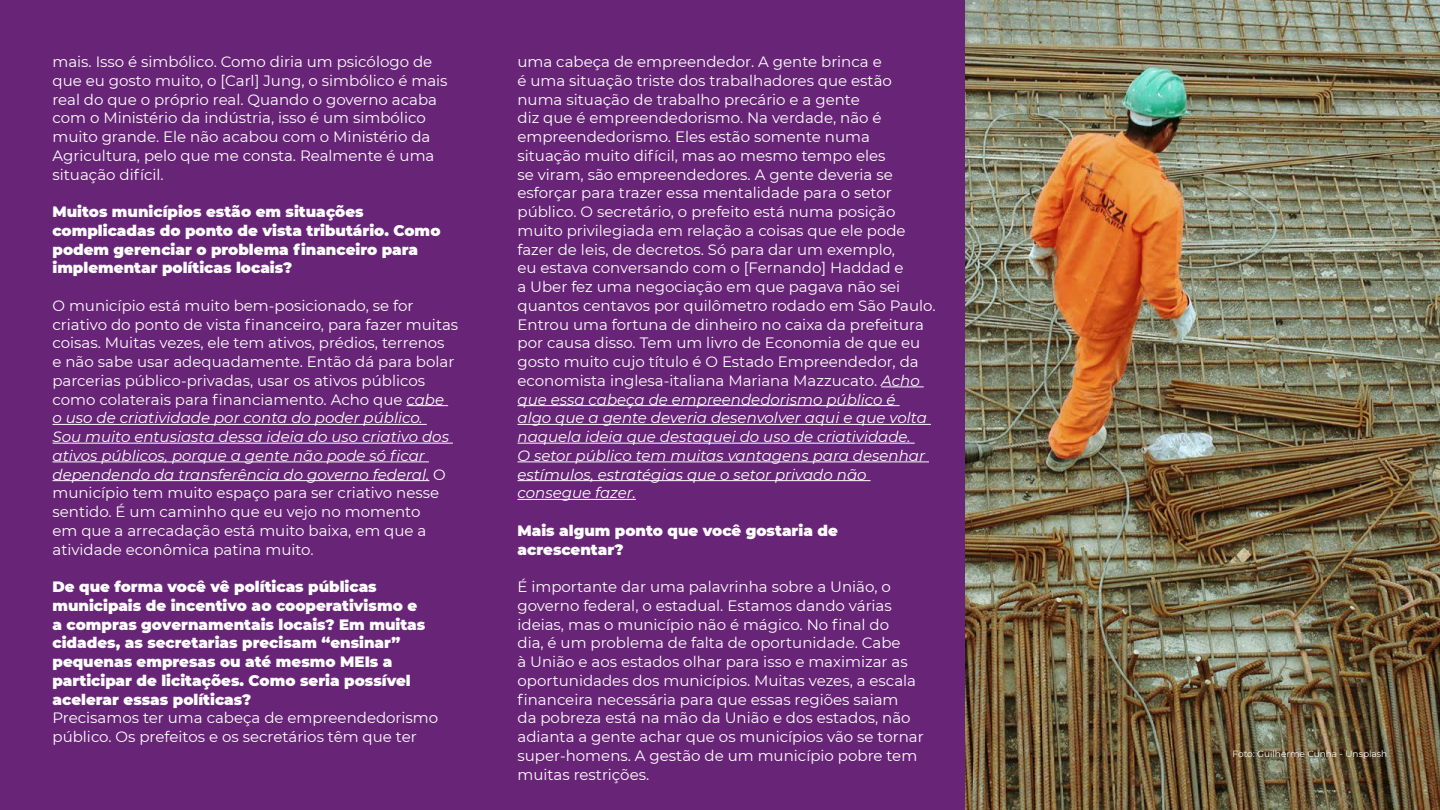
<style>
.page{position:relative;width:1440px;height:810px;background:#682476}
.page>*{position:absolute;margin:0;border:0;box-sizing:border-box;transform-origin:0 0}
.t1{font:15px/18.8px "Montserrat";color:#fff}
.t2{font:900 15px/18.8px "Montserrat";color:#fff}
.t3{font:9px "Montserrat";color:#fff}
.s1{font-style:italic}
</style>
<div class="page">
<hr style="left:406px;top:405px;width:42px;height:1px;background:#fff">
<hr style="left:52px;top:424px;width:375px;height:1px;background:#fff">
<hr style="left:52px;top:443px;width:401px;height:1px;background:#fff">
<hr style="left:52px;top:462px;width:377px;height:1px;background:#fff">
<hr style="left:52px;top:480px;width:377px;height:1px;background:#fff">
<hr style="left:881px;top:387px;width:43px;height:1px;background:#fff">
<hr style="left:518px;top:405px;width:382px;height:1px;background:#fff">
<hr style="left:518px;top:424px;width:413px;height:1px;background:#fff">
<hr style="left:518px;top:443px;width:397px;height:1px;background:#fff">
<hr style="left:518px;top:462px;width:411px;height:1px;background:#fff">
<hr style="left:518px;top:480px;width:353px;height:1px;background:#fff">
<hr style="left:518px;top:499px;width:118px;height:1px;background:#fff">
<img style="left:965px;top:0;width:475px;height:810px">
<p class="t1" style="left:52px;top:52px;width:397px">mais. Isso é simbólico. Como diria um psicólogo de que eu gosto muito, o [Carl] Jung, o simbólico é mais real do que o próprio real. Quando o governo acaba com o Ministério da indústria, isso é um simbólico muito grande. Ele não acabou com o Ministério da Agricultura, pelo que me consta. Realmente é uma situação difícil.</p>
<p class="t2" style="left:52px;top:201px;width:390px">Muitos municípios estão em situações complicadas do ponto de vista tributário. Como podem gerenciar o problema financeiro para implementar políticas locais?</p>
<p class="t1" style="left:52px;top:296px;width:407px">O município está muito bem-posicionado, se for criativo do ponto de vista financeiro, para fazer muitas coisas. Muitas vezes, ele tem ativos, prédios, terrenos<br>e não sabe usar adequadamente. Então dá para bolar parcerias público-privadas, usar os ativos públicos como colaterais para financiamento. Acho que <span class="s1">cabe<br>o uso de criatividade por conta do poder público.<br>Sou muito entusiasta dessa ideia do uso criativo dos ativos públicos, porque a gente não pode só ficar dependendo da transferência do governo federal.</span> O município tem muito espaço para ser criativo nesse sentido. É um caminho que eu vejo no momento<br>em que a arrecadação está muito baixa, em que a atividade econômica patina muito.</p>
<p class="t2" style="left:52px;top:576px;width:374px">De que forma você vê políticas públicas municipais de incentivo ao cooperativismo e a compras governamentais locais? Em muitas cidades, as secretarias precisam “ensinar” pequenas empresas ou até mesmo MEIs a participar de licitações. Como seria possível acelerar essas políticas?</p>
<p class="t1" style="left:52px;top:708px;width:387px">Precisamos ter uma cabeça de empreendedorismo público. Os prefeitos e os secretários têm que ter</p>
<p class="t1" style="left:518px;top:52px;width:420px">uma cabeça de empreendedor. A gente brinca e<br>é uma situação triste dos trabalhadores que estão numa situação de trabalho precário e a gente<br>diz que é empreendedorismo. Na verdade, não é empreendedorismo. Eles estão somente numa situação muito difícil, mas ao mesmo tempo eles<br>se viram, são empreendedores. A gente deveria se esforçar para trazer essa mentalidade para o setor público. O secretário, o prefeito está numa posição muito privilegiada em relação a coisas que ele pode fazer de leis, de decretos. Só para dar um exemplo,<br>eu estava conversando com o [Fernando] Haddad e<br>a Uber fez uma negociação em que pagava não sei quantos centavos por quilômetro rodado em São Paulo.<br>Entrou uma fortuna de dinheiro no caixa da prefeitura por causa disso. Tem um livro de Economia de que eu gosto muito cujo título é O Estado Empreendedor, da economista inglesa-italiana Mariana Mazzucato. <span class="s1">Acho que essa cabeça de empreendedorismo público é<br>algo que a gente deveria desenvolver aqui e que volta naquela ideia que destaquei do uso de criatividade.<br>O setor público tem muitas vantagens para desenhar estímulos, estratégias que o setor privado não consegue fazer.</span></p>
<p class="t2" style="left:518px;top:520px;width:322px">Mais algum ponto que você gostaria de acrescentar?</p>
<p class="t1" style="left:518px;top:577px;width:408px">É importante dar uma palavrinha sobre a União, o governo federal, o estadual. Estamos dando várias ideias, mas o município não é mágico. No final do<br>dia, é um problema de falta de oportunidade. Cabe<br>à União e aos estados olhar para isso e maximizar as oportunidades dos municípios. Muitas vezes, a escala financeira necessária para que essas regiões saiam<br>da pobreza está na mão da União e dos estados, não adianta a gente achar que os municípios vão se tornar super-homens. A gestão de um município pobre tem muitas restrições.</p>
<p class="t3" style="left:1233px;top:748px;width:156px">Foto: Guilherme Cunha - Unsplash</p>
</div>
